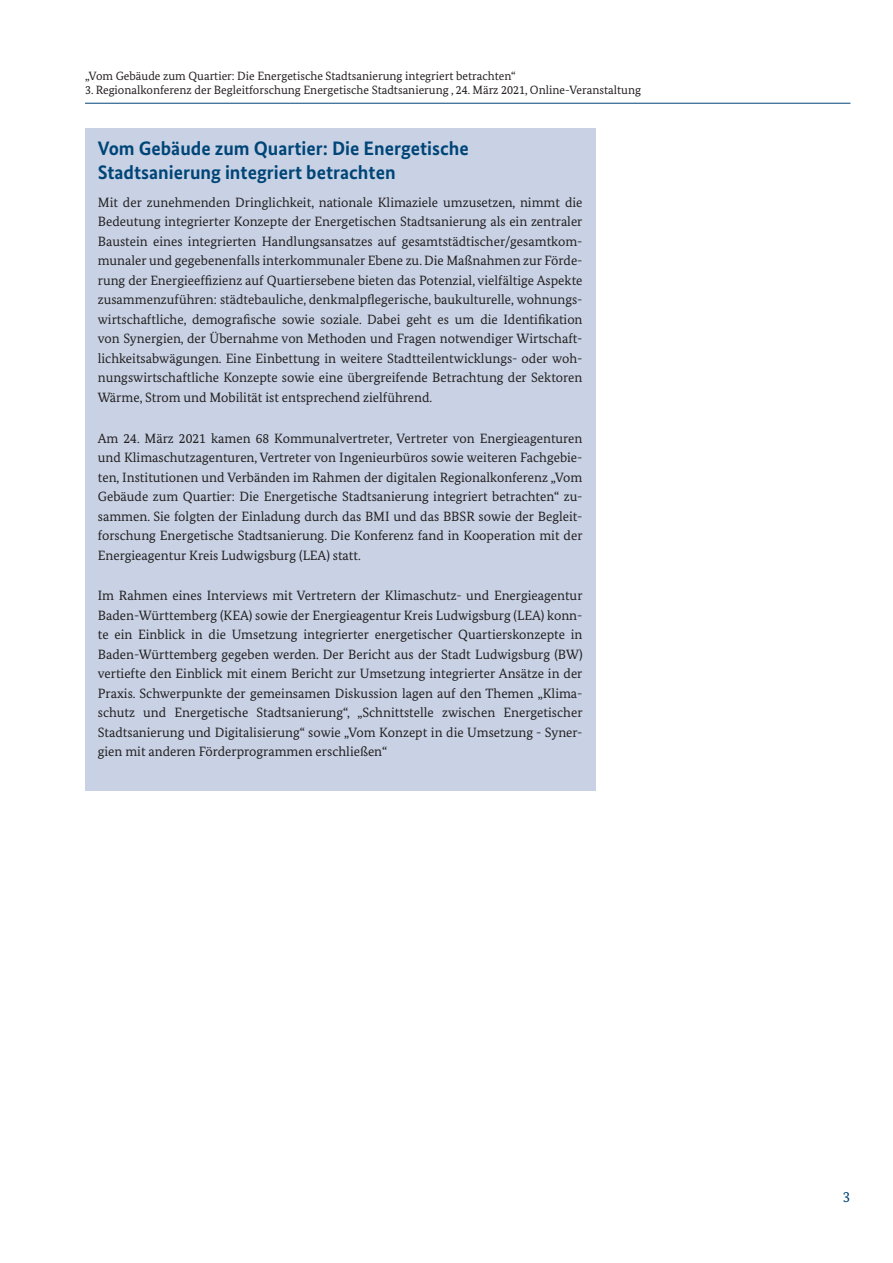
<style>
.page{position:relative;width:893px;height:1263px;background:#fff}
.page>*{position:absolute;margin:0;border:0;box-sizing:border-box;transform-origin:0 0}
.t1{font:700 19.5px/23.4px "Bundes Sans";color:#004578}
.t2{font:15px "Bundes Serif";color:#004578}
.t3{font:13.5px/19.5px "Bundes Serif";color:#231f20;text-align:justify}
.t4{font:12px "Bundes Serif";color:#231f20}
</style>
<div class="page">
<hr style="left:85px;top:103px;width:765px;height:1px;background:#004578">
<div style="left:85px;top:128px;width:510px;height:662px;background:#c8d2e4"></div>
<p class="t4" style="left:85px;top:68px;width:432px">„Vom Gebäude zum Quartier: Die Energetische Stadtsanierung integriert betrachten“</p>
<p class="t4" style="left:85px;top:83px;width:558px">3. Regionalkonferenz der Begleitforschung Energetische Stadtsanierung , 24. März 2021, Online-Veranstaltung</p>
<h1 class="t1" style="left:98px;top:137px;width:373px">Vom Gebäude zum Quartier: Die Energetische<br>Stadtsanierung integriert betrachten</h1>
<p class="t3" style="left:98px;top:192px;width:486px">Mit der zunehmenden Dringlichkeit, nationale Klimaziele umzusetzen, nimmt die Bedeutung integrierter Konzepte der Energetischen Stadtsanierung als ein zentraler Baustein eines integrierten Handlungsansatzes auf gesamtstädtischer/gesamtkom&shy;munaler und gegebenenfalls interkommunaler Ebene zu. Die Maßnahmen zur Förde&shy;rung der Energieeffizienz auf Quartiersebene bieten das Potenzial, vielfältige Aspekte zusammenzuführen: städtebauliche, denkmalpflegerische, baukulturelle, wohnungs&shy;wirtschaftliche, demografische sowie soziale. Dabei geht es um die Identifikation von Synergien, der Übernahme von Methoden und Fragen notwendiger Wirtschaft&shy;lichkeitsabwägungen. Eine Einbettung in weitere Stadtteilentwicklungs- oder woh&shy;nungswirtschaftliche Konzepte sowie eine übergreifende Betrachtung der Sektoren Wärme, Strom und Mobilität ist entsprechend zielführend.</p>
<p class="t3" style="left:98px;top:428px;width:486px">Am 24. März 2021 kamen 68 Kommunalvertreter, Vertreter von Energieagenturen und Klimaschutzagenturen, Vertreter von Ingenieurbüros sowie weiteren Fachgebie&shy;ten, Institutionen und Verbänden im Rahmen der digitalen Regionalkonferenz „Vom Gebäude zum Quartier: Die Energetische Stadtsanierung integriert betrachten“ zu&shy;sammen. Sie folgten der Einladung durch das BMI und das BBSR sowie der Begleit&shy;forschung Energetische Stadtsanierung. Die Konferenz fand in Kooperation mit der Energieagentur Kreis Ludwigsburg (LEA) statt.</p>
<p class="t3" style="left:98px;top:586px;width:486px">Im Rahmen eines Interviews mit Vertretern der Klimaschutz- und Energieagentur Baden-Württemberg (KEA) sowie der Energieagentur Kreis Ludwigsburg (LEA) konn&shy;te ein Einblick in die Umsetzung integrierter energetischer Quartierskonzepte in Baden-Württemberg gegeben werden. Der Bericht aus der Stadt Ludwigsburg (BW) vertiefte den Einblick mit einem Bericht zur Umsetzung integrierter Ansätze in der Praxis. Schwerpunkte der gemeinsamen Diskussion lagen auf den Themen „Klima&shy;schutz und Energetische Stadtsanierung“, „Schnittstelle zwischen Energetischer Stadtsanierung und Digitalisierung“ sowie „Vom Konzept in die Umsetzung - Syner&shy;gien mit anderen Förderprogrammen erschließen“</p>
<p class="t2" style="left:843px;top:1188px;width:9px">3</p>
</div>
